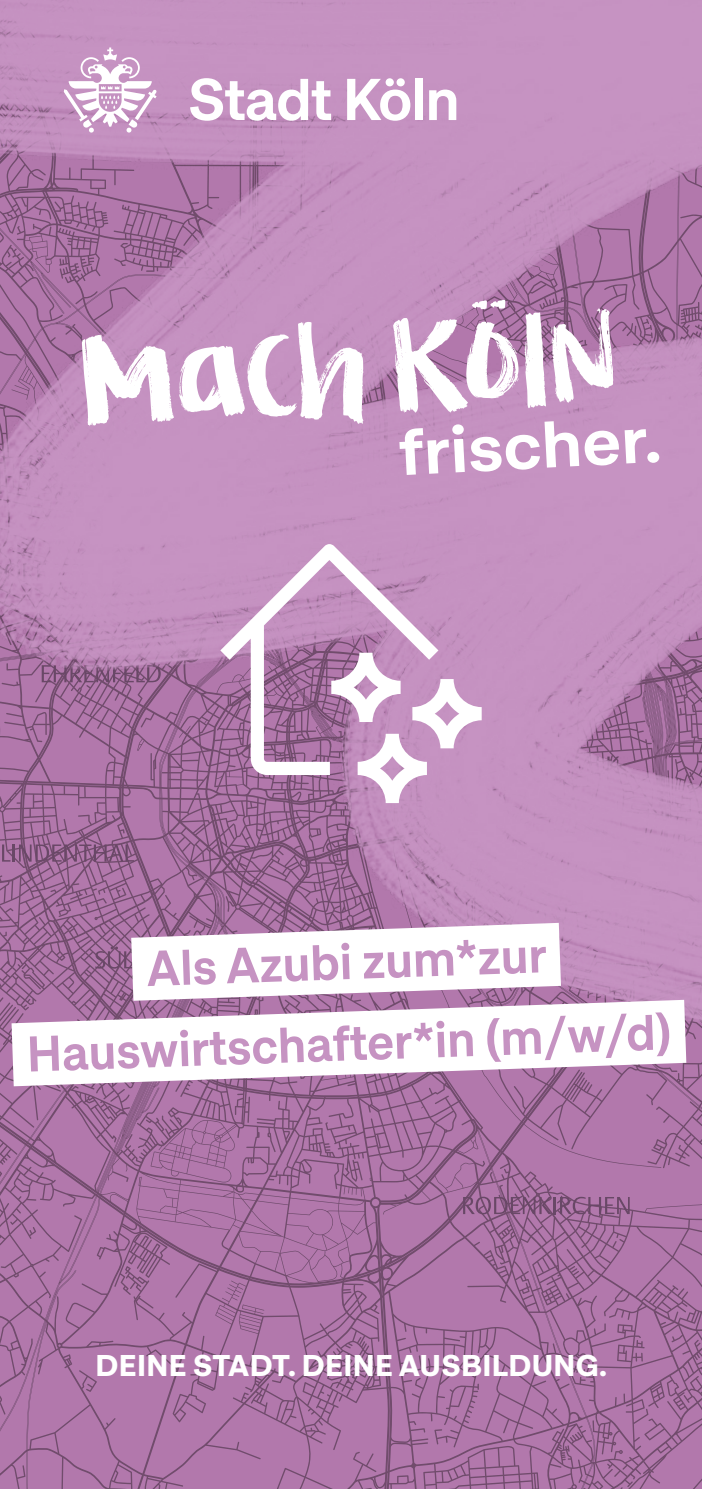
<style>
.page{position:relative;width:702px;height:1489px;background:#fff}
.page>*{position:absolute;margin:0;border:0;box-sizing:border-box;transform-origin:0 0}
.t1{font:104px "KG Lifeis Messy";color:#fff}
.t2{font:600 65.75px "Approach Koeln";color:#fff;scale:1.07 1}
.t3{font:600 50px/81.2px "Approach Koeln";color:#c693c2;text-align:center}
.t4{font:700 30px "Approach Koeln";letter-spacing:.01em;color:#fff}
</style>
<div class="page">
<svg style="left:0;top:1342px;width:702px;height:146px;background:#a871a3"></svg>
<img style="left:0;top:0;width:702px;height:1342px">
<svg style="left:64px;top:47px;width:93px;height:86px"></svg>
<svg style="left:190px;top:78px;width:141px;height:43px"></svg>
<svg style="left:347px;top:79px;width:63px;height:42px"></svg>
<div style="left:415px;top:79px;width:7px;height:41px;background:#fff"></div>
<svg style="left:429px;top:90px;width:27px;height:30px"></svg>
<svg style="left:67px;top:889px;width:558px;height:77px"></svg>
<svg style="left:0;top:966px;width:702px;height:153px"></svg>
<svg style="left:220px;top:544px;width:218px;height:231px;fill:#c390bf"></svg>
<svg style="left:331px;top:652px;width:150px;height:151px"></svg>
<h1 class="t1" style="left:77px;top:303px;width:535px;rotate:-3deg">Mach Köln</h1>
<h1 class="t2" style="left:396px;top:410px;width:247px;rotate:-3deg">frischer.</h1>
<p class="t3" style="left:22px;top:930px;width:646px;rotate:-2deg">Als Azubi zum*zur<br>Hauswirtschafter*in (m/w/d)</p>
<p class="t4" style="left:96px;top:1346px;width:513px">DEINE STADT. DEINE AUSBILDUNG.</p>
</div>
